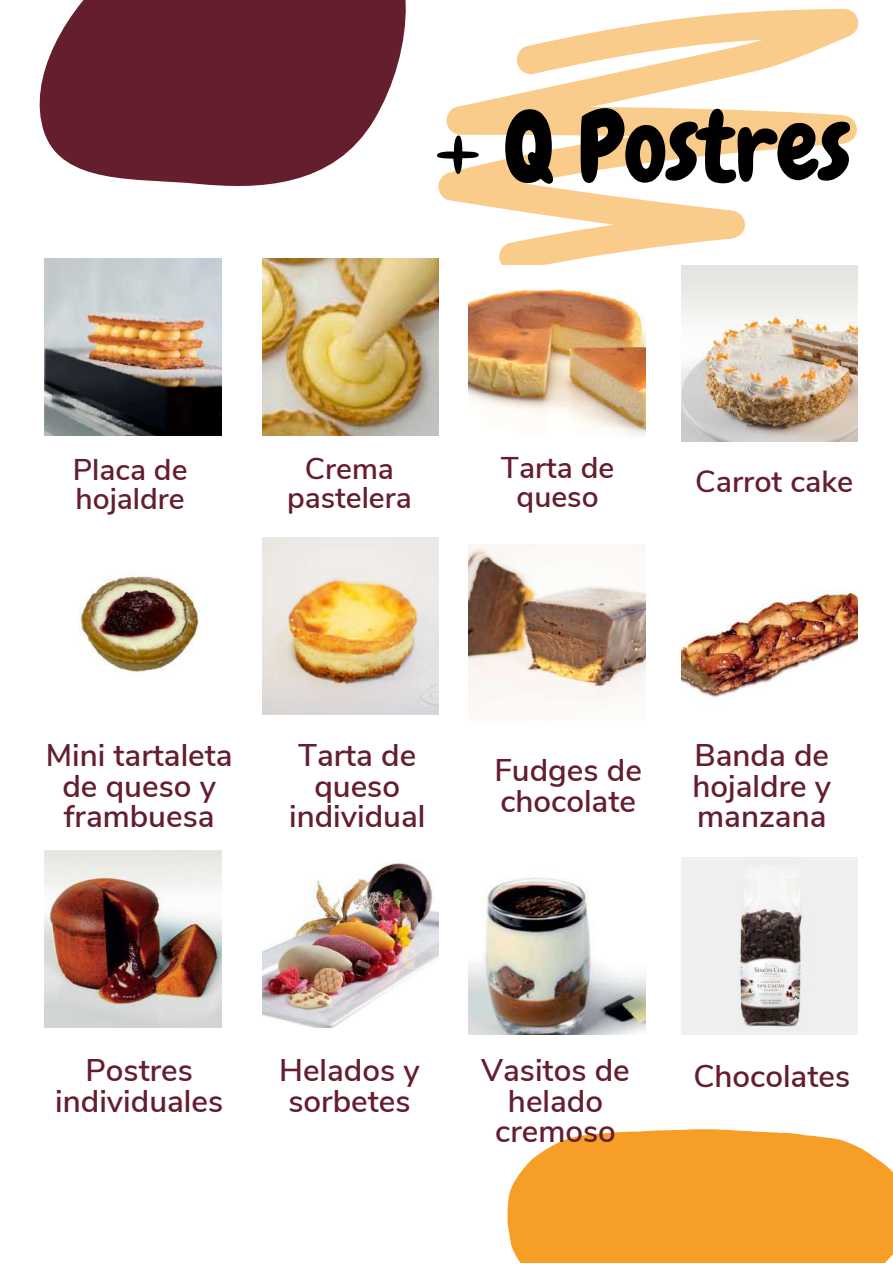
<style>
.page{position:relative;width:893px;height:1264px;background:#fff}
.page>*{position:absolute;margin:0;border:0;box-sizing:border-box;transform-origin:0 0}
.t1{font:96.9px "Chewy";color:#000}
.t2{font:600 31.35px/30.3px "Nunito Sans";color:#641e2d;text-align:center}
.t3{font:600 30.45px "Nunito Sans";color:#641e2d}
.t4{font:600 30px/29.2px "Nunito Sans";color:#641e2d;text-align:center}
</style>
<div class="page">
<svg style="left:492px;top:9px;width:366px;height:262px"></svg>
<svg style="left:39px;top:0;width:453px;height:281px"></svg>
<img style="left:79px;top:572px;width:121px;height:101px">
<img style="left:469px;top:544px;width:176px;height:168px">
<img style="left:262px;top:538px;width:177px;height:176px">
<img style="left:681px;top:591px;width:176px;height:107px">
<img style="left:45px;top:258px;width:176px;height:177px">
<img style="left:469px;top:265px;width:176px;height:170px">
<img style="left:262px;top:258px;width:177px;height:177px">
<img style="left:681px;top:265px;width:176px;height:177px">
<img style="left:45px;top:851px;width:176px;height:176px">
<img style="left:469px;top:877px;width:176px;height:157px">
<img style="left:262px;top:862px;width:177px;height:165px">
<img style="left:681px;top:857px;width:176px;height:177px">
<svg style="left:507px;top:1129px;width:385px;height:133px;background:#f6a636"></svg>
<h1 class="t1" style="left:435px;top:85px;width:417px">+ Q Postres</h1>
<p class="t4" style="left:73px;top:455px;width:116px;text-align:left">Placa de hojaldre</p>
<p class="t4" style="left:287px;top:454px;width:126px">Crema pastelera</p>
<p class="t4" style="left:501px;top:453px;width:115px">Tarta de queso</p>
<p class="t3" style="left:695px;top:461px;width:160px">Carrot cake</p>
<p class="t2" style="left:46px;top:740px;width:188px">Mini tartaleta de queso y frambuesa</p>
<p class="t2" style="left:289px;top:740px;width:138px">Tarta de queso individual</p>
<p class="t2" style="left:494px;top:755px;width:149px;text-align:left">Fudges de chocolate</p>
<p class="t2" style="left:692px;top:740px;width:140px;text-align:justify">Banda de hojaldre y manzana</p>
<p class="t2" style="left:481px;top:1055px;width:150px">Vasitos de helado cremoso</p>
<p class="t2" style="left:55px;top:1055px;width:169px">Postres individuales</p>
<p class="t2" style="left:279px;top:1055px;width:142px;text-align:left">Helados y sorbetes</p>
<p class="t2" style="left:693px;top:1061px;width:158px">Chocolates</p>
</div>
